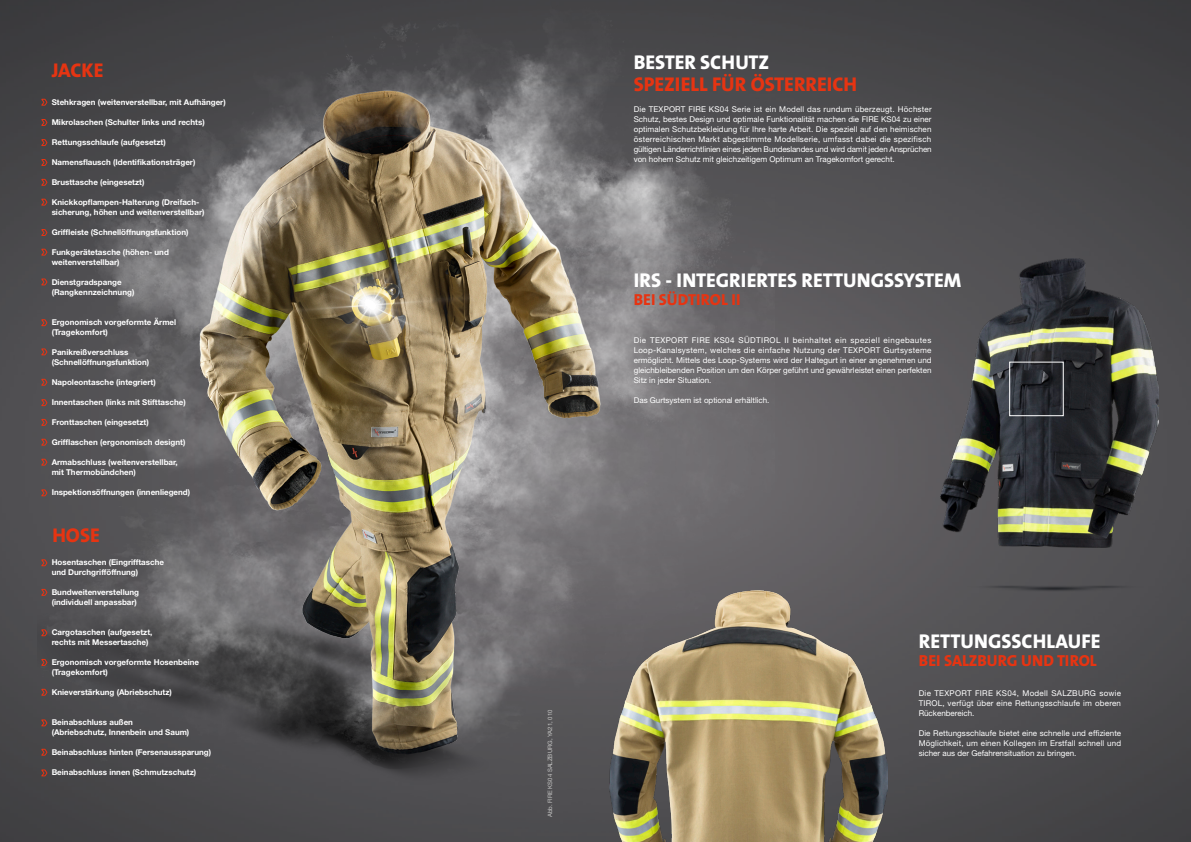
<style>
.page{position:relative;width:1191px;height:842px;background:#fff}
.page>*{position:absolute;margin:0;border:0;box-sizing:border-box;transform-origin:0 0}
.t1{font:800 20px "The Sans B8";color:#fff}
.t2{font:800 20px "The Sans B8";color:#e63412}
.t3{font:800 16px "The Sans B8";color:#e63412}
.t4{font:700 8px/10px "Helvetica Neue LT Pro";color:#fff}
.t5{font:8px/10px "Helvetica Neue LT Pro";color:#fff;text-align:justify}
.t6{font:6px "Helvetica Neue LT Pro";color:#c7c7c6}
</style>
<div class="page">
<img style="left:0;top:0;width:1191px;height:842px">
<img style="left:37px;top:5px;width:737px;height:805px">
<svg style="left:41px;top:99px;width:6px;height:6px"></svg>
<svg style="left:41px;top:199px;width:6px;height:6px"></svg>
<svg style="left:41px;top:249px;width:6px;height:6px"></svg>
<svg style="left:41px;top:349px;width:6px;height:6px"></svg>
<svg style="left:41px;top:319px;width:6px;height:7px"></svg>
<svg style="left:41px;top:379px;width:6px;height:6px"></svg>
<svg style="left:41px;top:459px;width:6px;height:6px"></svg>
<svg style="left:41px;top:490px;width:6px;height:6px"></svg>
<svg style="left:41px;top:559px;width:6px;height:7px"></svg>
<svg style="left:41px;top:589px;width:6px;height:7px"></svg>
<svg style="left:41px;top:749px;width:6px;height:6px"></svg>
<svg style="left:41px;top:770px;width:6px;height:6px"></svg>
<svg style="left:41px;top:720px;width:6px;height:6px"></svg>
<img style="left:609px;top:591px;width:278px;height:251px">
<img style="left:940px;top:258px;width:218px;height:114px">
<svg style="left:41px;top:119px;width:6px;height:7px"></svg>
<svg style="left:41px;top:139px;width:6px;height:7px"></svg>
<svg style="left:41px;top:159px;width:6px;height:7px"></svg>
<svg style="left:41px;top:179px;width:6px;height:7px"></svg>
<svg style="left:41px;top:229px;width:6px;height:7px"></svg>
<svg style="left:41px;top:279px;width:6px;height:6px"></svg>
<svg style="left:41px;top:399px;width:6px;height:7px"></svg>
<svg style="left:41px;top:419px;width:6px;height:7px"></svg>
<svg style="left:41px;top:439px;width:6px;height:6px"></svg>
<svg style="left:41px;top:629px;width:6px;height:7px"></svg>
<svg style="left:41px;top:659px;width:6px;height:7px"></svg>
<svg style="left:41px;top:689px;width:6px;height:6px"></svg>
<img style="left:936px;top:372px;width:236px;height:236px">
<p class="t2" style="left:52px;top:59px;width:53px">JACKE</p>
<p class="t4" style="left:52px;top:97px;width:176px">Stehkragen (weitenverstellbar, mit Aufhänger)</p>
<p class="t4" style="left:52px;top:117px;width:155px">Mikrolaschen (Schulter links und rechts)</p>
<p class="t4" style="left:52px;top:137px;width:116px">Rettungsschlaufe (aufgesetzt)</p>
<p class="t4" style="left:52px;top:157px;width:145px">Namensflausch (Identifikationsträger)</p>
<p class="t4" style="left:52px;top:177px;width:94px">Brusttasche (eingesetzt)</p>
<p class="t4" style="left:52px;top:197px;width:149px">Knickkopflampen-Halterung (Dreifach-</p>
<p class="t4" style="left:52px;top:207px;width:154px">sicherung, höhen und weitenverstellbar)</p>
<p class="t4" style="left:52px;top:227px;width:138px">Griffleiste (Schnellöffnungsfunktion)</p>
<p class="t4" style="left:52px;top:247px;width:119px">Funkgerätetasche (höhen- und weitenverstellbar)</p>
<p class="t4" style="left:52px;top:277px;width:84px">Dienstgradspange (Rangkennzeichnung)</p>
<p class="t4" style="left:52px;top:317px;width:126px">Ergonomisch vorgeformte Ärmel (Tragekomfort)</p>
<p class="t4" style="left:52px;top:347px;width:78px">Panikreißverschluss</p>
<p class="t4" style="left:52px;top:357px;width:99px">(Schnellöffnungsfunktion)</p>
<p class="t4" style="left:52px;top:377px;width:105px">Napoleontasche (integriert)</p>
<p class="t4" style="left:52px;top:397px;width:136px">Innentaschen (links mit Stifttasche)</p>
<p class="t4" style="left:52px;top:417px;width:99px">Fronttaschen (eingesetzt)</p>
<p class="t4" style="left:52px;top:437px;width:135px">Grifflaschen (ergonomisch designt)</p>
<p class="t4" style="left:52px;top:457px;width:128px">Armabschluss (weitenverstellbar,</p>
<p class="t4" style="left:52px;top:467px;width:86px">mit Thermobündchen)</p>
<p class="t4" style="left:52px;top:487px;width:140px">Inspektionsöffnungen (innenliegend)</p>
<p class="t2" style="left:52px;top:524px;width:49px">HOSE</p>
<p class="t4" style="left:52px;top:557px;width:114px">Hosentaschen (Eingrifftasche</p>
<p class="t4" style="left:52px;top:567px;width:88px">und Durchgrifföffnung)</p>
<p class="t4" style="left:52px;top:587px;width:89px">Bundweitenverstellung (individuell anpassbar)</p>
<p class="t4" style="left:52px;top:627px;width:102px">Cargotaschen (aufgesetzt, rechts mit Messertasche)</p>
<p class="t4" style="left:52px;top:657px;width:149px">Ergonomisch vorgeformte Hosenbeine (Tragekomfort)</p>
<p class="t4" style="left:52px;top:687px;width:122px">Knieverstärkung (Abriebschutz)</p>
<p class="t4" style="left:52px;top:717px;width:139px">Beinabschluss außen (Abriebschutz, Innenbein und Saum)</p>
<p class="t4" style="left:52px;top:747px;width:161px">Beinabschluss hinten (Fersenaussparung)</p>
<p class="t4" style="left:52px;top:767px;width:146px">Beinabschluss innen (Schmutzschutz)</p>
<p class="t1" style="left:633px;top:52px;width:137px">BESTER SCHUTZ</p>
<p class="t2" style="left:633px;top:74px;width:225px">SPEZIELL FÜR ÖSTERREICH</p>
<p class="t5" style="left:633px;top:104px;width:299px">Die TEXPORT FIRE KS04 Serie ist ein Modell das rundum überzeugt. Höchster Schutz, bestes Design und optimale Funktionalität machen die FIRE KS04 zu einer optimalen Schutzbekleidung für Ihre harte Arbeit. Die speziell auf den heimischen österreichischen Markt abgestimmte Modellserie, umfasst dabei die spezifisch gültigen Länderrichtlinien eines jeden Bundeslandes und wird damit jeden Ansprüchen von hohem Schutz mit gleichzeitigem Optimum an Tragekomfort gerecht.</p>
<p class="t1" style="left:633px;top:270px;width:329px">IRS - INTEGRIERTES RETTUNGSSYSTEM</p>
<p class="t3" style="left:633px;top:291px;width:108px">BEI SÜDTIROL II</p>
<p class="t5" style="left:634px;top:335px;width:299px">Die TEXPORT FIRE KS04 SÜDTIROL II beinhaltet ein speziell eingebautes Loop-Kanalsystem, welches die einfache Nutzung der TEXPORT Gurtsysteme ermöglicht. Mittels des Loop-Systems wird der Haltegurt in einer angenehmen und gleichbleibenden Position um den Körper geführt und gewährleistet einen perfekten Sitz in jeder Situation.</p>
<p class="t5" style="left:634px;top:395px;width:137px">Das Gurtsystem ist optional erhältlich.</p>
<p class="t6" style="left:546px;top:817px;width:109px;rotate:-90deg">Abb. FIRE KS04 SALZBURG, YA21, 010</p>
<p class="t1" style="left:919px;top:630px;width:183px">RETTUNGSSCHLAUFE</p>
<p class="t3" style="left:919px;top:652px;width:179px">BEI SALZBURG UND TIROL</p>
<p class="t5" style="left:918px;top:688px;width:204px">Die TEXPORT FIRE KS04, Modell SALZBURG sowie TIROL, verfügt über eine Rettungsschlaufe im oberen Rückenbereich.</p>
<p class="t5" style="left:918px;top:728px;width:204px">Die Rettungsschlaufe bietet eine schnelle und effiziente Möglichkeit, um einen Kollegen im Erstfall schnell und sicher aus der Gefahrensituation zu bringen.</p>
</div>
